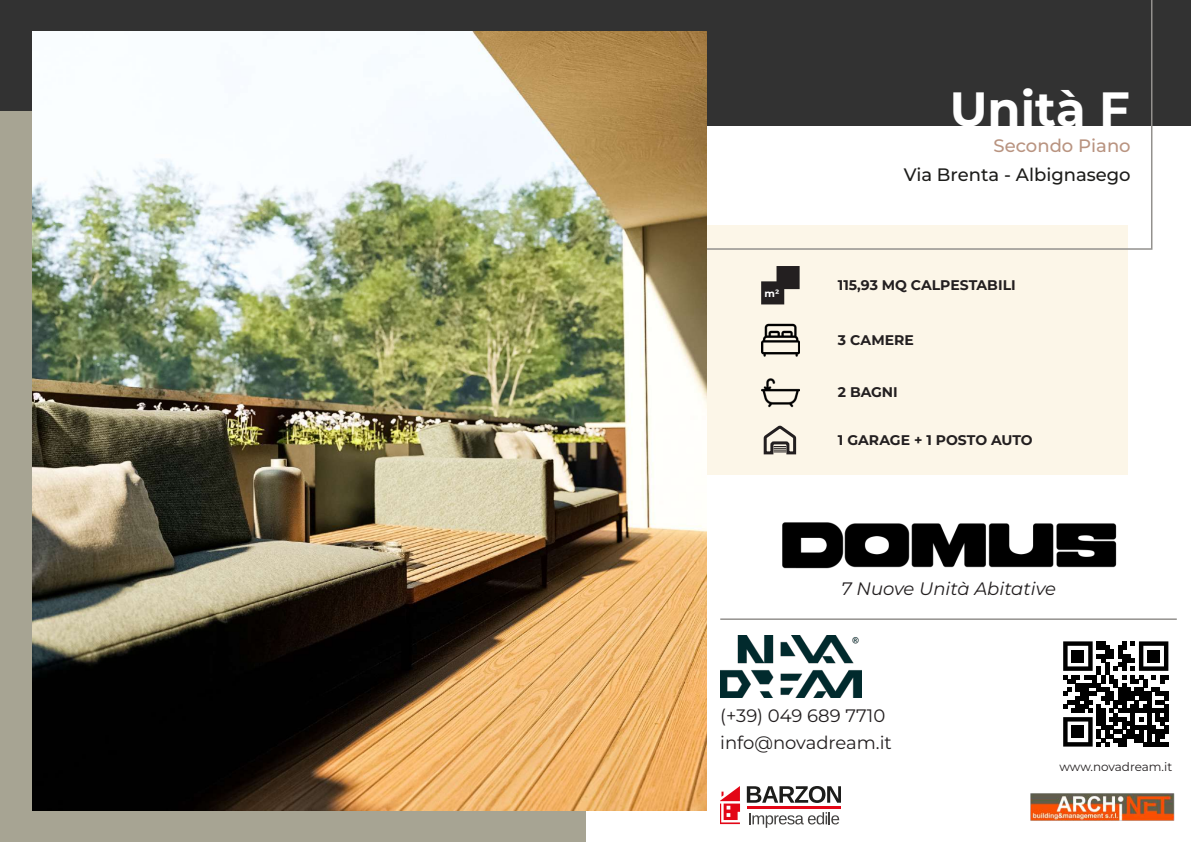
<style>
.page{position:relative;width:1191px;height:842px;background:#fff}
.page>*{position:absolute;margin:0;border:0;box-sizing:border-box;transform-origin:0 0}
.t1{font:700 48px "Montserrat";color:#fff}
.t2{font:18px/27.4px "Montserrat";color:#231f20}
.t3{font:500 18px "Montserrat";color:#1d1d1b}
.t4{font:italic 18px "Montserrat";color:#231f20}
.t5{font:500 18px "Montserrat";color:#b99481}
.t6{font:700 14px "Montserrat";color:#231f20}
.t7{font:12px "Montserrat";letter-spacing:-.005em;color:#231f20}
.t8{font:700 10px "Montserrat";color:#fff}
</style>
<div class="page">
<div style="left:0;top:0;width:1191px;height:125px;background:#323232"></div>
<div style="left:590px;top:225px;width:537px;height:250px;background:#fcf6e8"></div>
<div style="left:0;top:112px;width:585px;height:730px;background:#a7a493"></div>
<svg style="left:568px;top:0;width:585px;height:250px"></svg>
<img style="left:33px;top:32px;width:673px;height:778px">
<img style="left:782px;top:522px;width:335px;height:47px">
<hr style="left:720px;top:618px;width:456px;height:2px;background:#93918e">
<img style="left:1030px;top:793px;width:145px;height:28px">
<svg style="left:747px;top:786px;width:93px;height:17px"></svg>
<svg style="left:749px;top:812px;width:90px;height:16px"></svg>
<hr style="left:747px;top:807px;width:93px;height:2px;background:#e30616">
<svg style="left:720px;top:786px;width:20px;height:38px"></svg>
<img style="left:720px;top:636px;width:141px;height:61px">
<svg style="left:1063px;top:641px;width:105px;height:105px"></svg>
<div style="left:1071px;top:650px;width:13px;height:12px;background:#000"></div>
<div style="left:1147px;top:650px;width:13px;height:12px;background:#000"></div>
<div style="left:1071px;top:725px;width:13px;height:13px;background:#000"></div>
<svg style="left:761px;top:266px;width:38px;height:38px"></svg>
<img style="left:761px;top:323px;width:38px;height:34px">
<img style="left:761px;top:378px;width:38px;height:30px">
<svg style="left:763px;top:425px;width:34px;height:30px"></svg>
<h1 class="t1" style="left:949px;top:77px;width:182px">Unità F</h1>
<p class="t8" style="left:764px;top:287px;width:16px">m²</p>
<p class="t5" style="left:993px;top:134px;width:139px">Secondo Piano</p>
<p class="t3" style="left:903px;top:163px;width:228px">Via Brenta - Albignasego</p>
<p class="t6" style="left:838px;top:276px;width:179px">115,93 MQ CALPESTABILI</p>
<p class="t6" style="left:838px;top:331px;width:77px">3 CAMERE</p>
<p class="t6" style="left:838px;top:383px;width:61px">2 BAGNI</p>
<p class="t6" style="left:838px;top:431px;width:196px">1 GARAGE + 1 POSTO AUTO</p>
<p class="t4" style="left:841px;top:577px;width:216px">7 Nuove Unità Abitative</p>
<p class="t2" style="left:720px;top:701px;width:173px">(+39) 049 689 7710 info@novadream.it</p>
<p class="t7" style="left:1059px;top:759px;width:114px">www.novadream.it</p>
</div>
